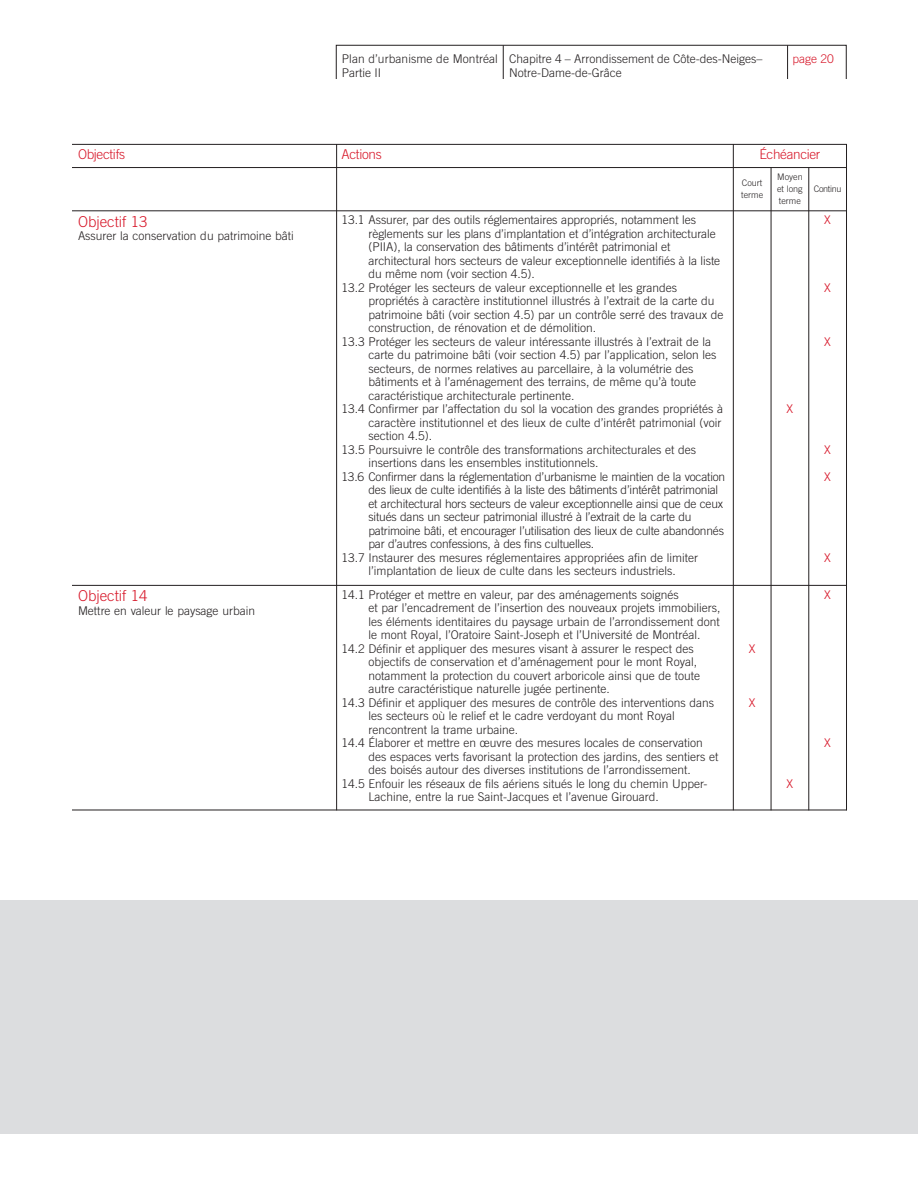
<style>
.page{position:relative;width:918px;height:1188px;background:#fff}
.page>*{position:absolute;margin:0;border:0;box-sizing:border-box;transform-origin:0 0}
.t1{font:300 15px "Trade Gothic";color:#d71729}
.t2{font:300 13.5px "Trade Gothic";letter-spacing:-.02em;color:#d71729}
.t3{font:300 12px/14.4px "Trade Gothic";color:#231f20}
.t4{font:300 12px "Trade Gothic";color:#d71729}
.t5{font:300 9px/12px "Trade Gothic";color:#231f20}
.t6{font:300 9px "Trade Gothic";letter-spacing:-.035em;color:#231f20}
</style>
<div class="page">
<hr style="left:503px;top:45px;width:1px;height:34px;background:#231f20">
<hr style="left:787px;top:45px;width:1px;height:34px;background:#231f20">
<div style="left:336px;top:45px;width:511px;height:34px;border:1px solid #231f20"></div>
<hr style="left:336px;top:144px;width:1px;height:666px;background:#231f20">
<hr style="left:733px;top:144px;width:1px;height:666px;background:#231f20">
<hr style="left:771px;top:167px;width:1px;height:643px;background:#231f20">
<hr style="left:808px;top:167px;width:1px;height:643px;background:#231f20">
<hr style="left:846px;top:144px;width:1px;height:666px;background:#231f20">
<hr style="left:72px;top:144px;width:775px;height:1px;background:#231f20">
<hr style="left:72px;top:167px;width:775px;height:1px;background:#231f20">
<hr style="left:72px;top:210px;width:775px;height:1px;background:#231f20">
<hr style="left:72px;top:585px;width:775px;height:1px;background:#231f20">
<hr style="left:72px;top:810px;width:775px;height:1px;background:#231f20">
<div style="left:0;top:900px;width:918px;height:234px;background:#dcdddf"></div>
<p class="t3" style="left:342px;top:52px;width:158px">Plan d’urbanisme de Montréal<br>Partie II</p>
<p class="t3" style="left:509px;top:52px;width:255px">Chapitre 4 – Arrondissement de Côte-des-Neiges–<br>Notre-Dame-de-Grâce</p>
<p class="t4" style="left:793px;top:54px;width:43px">page 20</p>
<p class="t2" style="left:78px;top:149px;width:49px">Objectifs</p>
<p class="t2" style="left:341px;top:149px;width:42px">Actions</p>
<p class="t2" style="left:759px;top:149px;width:63px">Échéancier</p>
<p class="t5" style="left:741px;top:177px;width:23px">Court terme</p>
<p class="t5" style="left:777px;top:171px;width:27px;text-align:justify">Moyen et long terme</p>
<p class="t6" style="left:814px;top:185px;width:29px">Continu</p>
<p class="t1" style="left:78px;top:216px;width:71px">Objectif 13</p>
<p class="t3" style="left:78px;top:230px;width:217px">Assurer la conservation du patrimoine bâti</p>
<p class="t3" style="left:341px;top:214px;width:356px">13.1 Assurer, par des outils réglementaires appropriés, notamment les</p>
<p class="t3" style="left:368px;top:227px;width:349px">règlements sur les plans d’implantation et d’intégration architecturale</p>
<p class="t3" style="left:368px;top:241px;width:303px">(PIIA), la conservation des bâtiments d’intérêt patrimonial et</p>
<p class="t3" style="left:368px;top:254px;width:353px">architectural hors secteurs de valeur exceptionnelle identifiés à la liste</p>
<p class="t3" style="left:368px;top:268px;width:168px">du même nom (voir section 4.5).</p>
<p class="t3" style="left:341px;top:281px;width:337px">13.2 Protéger les secteurs de valeur exceptionnelle et les grandes</p>
<p class="t3" style="left:368px;top:295px;width:348px">propriétés à caractère institutionnel illustrés à l’extrait de la carte du</p>
<p class="t3" style="left:368px;top:308px;width:357px">patrimoine bâti (voir section 4.5) par un contrôle serré des travaux de</p>
<p class="t3" style="left:368px;top:322px;width:229px">construction, de rénovation et de démolition.</p>
<p class="t3" style="left:341px;top:335px;width:371px">13.3 Protéger les secteurs de valeur intéressante illustrés à l’extrait de la</p>
<p class="t3" style="left:368px;top:349px;width:350px">carte du patrimoine bâti (voir section 4.5) par l’application, selon les</p>
<p class="t3" style="left:368px;top:362px;width:327px">secteurs, de normes relatives au parcellaire, à la volumétrie des</p>
<p class="t3" style="left:368px;top:376px;width:329px">bâtiments et à l’aménagement des terrains, de même qu’à toute</p>
<p class="t3" style="left:368px;top:389px;width:208px">caractéristique architecturale pertinente.</p>
<p class="t3" style="left:341px;top:403px;width:383px">13.4 Confirmer par l’affectation du sol la vocation des grandes propriétés à</p>
<p class="t3" style="left:368px;top:416px;width:355px">caractère institutionnel et des lieux de culte d’intérêt patrimonial (voir</p>
<p class="t3" style="left:368px;top:430px;width:65px">section 4.5).</p>
<p class="t3" style="left:341px;top:443px;width:356px">13.5 Poursuivre le contrôle des transformations architecturales et des</p>
<p class="t3" style="left:368px;top:457px;width:232px">insertions dans les ensembles institutionnels.</p>
<p class="t3" style="left:341px;top:470px;width:385px">13.6 Confirmer dans la réglementation d’urbanisme le maintien de la vocation</p>
<p class="t3" style="left:368px;top:484px;width:351px">des lieux de culte identifiés à la liste des bâtiments d’intérêt patrimonial</p>
<p class="t3" style="left:368px;top:497px;width:356px">et architectural hors secteurs de valeur exceptionnelle ainsi que de ceux</p>
<p class="t3" style="left:368px;top:511px;width:325px">situés dans un secteur patrimonial illustré à l’extrait de la carte du</p>
<p class="t3" style="left:368px;top:524px;width:357px">patrimoine bâti, et encourager l’utilisation des lieux de culte abandonnés</p>
<p class="t3" style="left:368px;top:538px;width:227px">par d’autres confessions, à des fins cultuelles.</p>
<p class="t3" style="left:341px;top:551px;width:358px">13.7 Instaurer des mesures réglementaires appropriées afin de limiter</p>
<p class="t3" style="left:368px;top:565px;width:309px">l’implantation de lieux de culte dans les secteurs industriels.</p>
<p class="t4" style="left:824px;top:216px;width:8px">X</p>
<p class="t4" style="left:824px;top:283px;width:8px">X</p>
<p class="t4" style="left:824px;top:337px;width:8px">X</p>
<p class="t4" style="left:787px;top:405px;width:8px">X</p>
<p class="t4" style="left:824px;top:445px;width:8px">X</p>
<p class="t4" style="left:824px;top:472px;width:8px">X</p>
<p class="t4" style="left:824px;top:553px;width:8px">X</p>
<p class="t1" style="left:78px;top:590px;width:71px">Objectif 14</p>
<p class="t3" style="left:78px;top:604px;width:179px">Mettre en valeur le paysage urbain</p>
<p class="t3" style="left:341px;top:588px;width:339px">14.1 Protéger et mettre en valeur, par des aménagements soignés</p>
<p class="t3" style="left:368px;top:602px;width:353px">et par l’encadrement de l’insertion des nouveaux projets immobiliers,</p>
<p class="t3" style="left:368px;top:615px;width:353px">les éléments identitaires du paysage urbain de l’arrondissement dont</p>
<p class="t3" style="left:368px;top:629px;width:333px">le mont Royal, l’Oratoire Saint-Joseph et l’Université de Montréal.</p>
<p class="t3" style="left:341px;top:642px;width:354px">14.2 Définir et appliquer des mesures visant à assurer le respect des</p>
<p class="t3" style="left:368px;top:656px;width:330px">objectifs de conservation et d’aménagement pour le mont Royal,</p>
<p class="t3" style="left:368px;top:669px;width:333px">notamment la protection du couvert arboricole ainsi que de toute</p>
<p class="t3" style="left:368px;top:683px;width:243px">autre caractéristique naturelle jugée pertinente.</p>
<p class="t3" style="left:341px;top:696px;width:374px">14.3 Définir et appliquer des mesures de contrôle des interventions dans</p>
<p class="t3" style="left:368px;top:710px;width:308px">les secteurs où le relief et le cadre verdoyant du mont Royal</p>
<p class="t3" style="left:368px;top:723px;width:151px">rencontrent la trame urbaine.</p>
<p class="t3" style="left:341px;top:737px;width:363px">14.4 Élaborer et mettre en œuvre des mesures locales de conservation</p>
<p class="t3" style="left:368px;top:750px;width:352px">des espaces verts favorisant la protection des jardins, des sentiers et</p>
<p class="t3" style="left:368px;top:764px;width:324px">des boisés autour des diverses institutions de l’arrondissement.</p>
<p class="t3" style="left:341px;top:777px;width:368px">14.5 Enfouir les réseaux de fils aériens situés le long du chemin Upper-</p>
<p class="t3" style="left:368px;top:791px;width:292px">Lachine, entre la rue Saint-Jacques et l’avenue Girouard.</p>
<p class="t4" style="left:749px;top:644px;width:8px">X</p>
<p class="t4" style="left:749px;top:698px;width:8px">X</p>
<p class="t4" style="left:824px;top:590px;width:8px">X</p>
<p class="t4" style="left:787px;top:779px;width:8px">X</p>
<p class="t4" style="left:824px;top:739px;width:8px">X</p>
</div>
